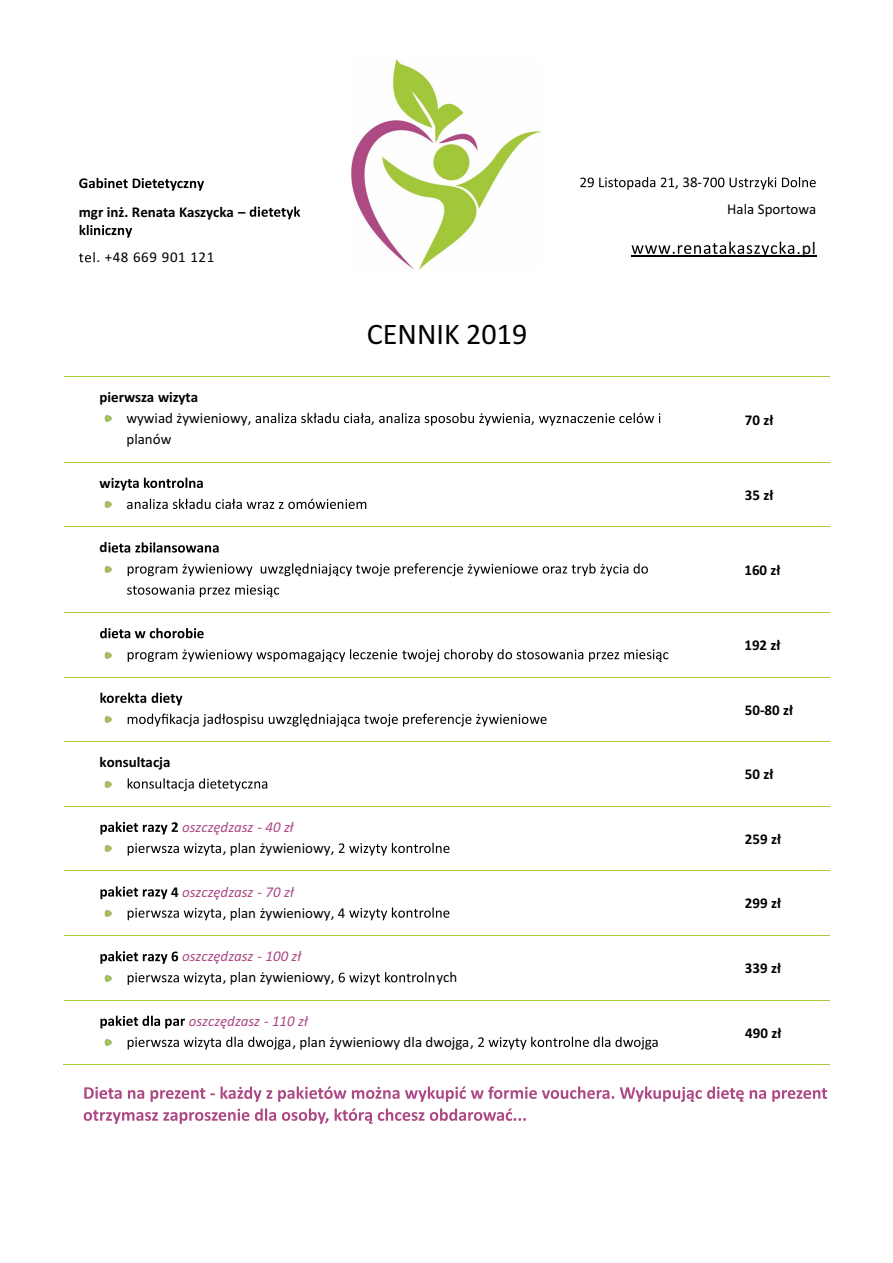
<style>
.page{position:relative;width:893px;height:1263px;background:#fff}
.page>*{position:absolute;margin:0;border:0;box-sizing:border-box;transform-origin:0 0}
.t1{font:30px "Calibri";color:#000}
.t2{font:18px "Calibri";color:#000}
.t3{font:15px/21.1px "Calibri";color:#000}
.t4{font:700 15px/28.7px "Calibri";color:#000}
.t5{font:italic 15px "Calibri";color:#ad4a85}
.t6{font:15px "Calibri";letter-spacing:.04em;color:#000}
.s1{font-weight:700}
.s2{font-style:italic;color:#ad4a85}
</style>
<div class="page">
<svg style="left:104px;top:415px;width:8px;height:7px"></svg>
<svg style="left:256px;top:413px;width:114px;height:10px"></svg>
<svg style="left:379px;top:413px;width:151px;height:13px"></svg>
<svg style="left:539px;top:413px;width:121px;height:13px"></svg>
<hr style="left:64px;top:376px;width:638px;height:1px;background:#a6cc3d">
<hr style="left:703px;top:376px;width:127px;height:1px;background:#a6cc3d">
<svg style="left:111px;top:478px;width:92px;height:12px"></svg>
<svg style="left:104px;top:501px;width:8px;height:7px"></svg>
<svg style="left:135px;top:499px;width:231px;height:10px"></svg>
<hr style="left:64px;top:462px;width:638px;height:1px;background:#a6cc3d">
<hr style="left:703px;top:462px;width:127px;height:1px;background:#a6cc3d">
<svg style="left:108px;top:542px;width:111px;height:11px"></svg>
<svg style="left:104px;top:566px;width:8px;height:7px"></svg>
<svg style="left:128px;top:563px;width:520px;height:13px"></svg>
<svg style="left:127px;top:585px;width:152px;height:12px"></svg>
<hr style="left:64px;top:526px;width:638px;height:1px;background:#a6cc3d">
<hr style="left:703px;top:526px;width:127px;height:1px;background:#a6cc3d">
<svg style="left:100px;top:628px;width:104px;height:10px"></svg>
<svg style="left:104px;top:652px;width:8px;height:7px"></svg>
<svg style="left:128px;top:649px;width:540px;height:13px"></svg>
<hr style="left:64px;top:612px;width:638px;height:1px;background:#a6cc3d">
<hr style="left:703px;top:612px;width:127px;height:1px;background:#a6cc3d">
<svg style="left:100px;top:693px;width:46px;height:10px"></svg>
<svg style="left:152px;top:693px;width:30px;height:12px"></svg>
<svg style="left:104px;top:716px;width:8px;height:7px"></svg>
<svg style="left:128px;top:714px;width:419px;height:12px"></svg>
<hr style="left:64px;top:677px;width:638px;height:1px;background:#a6cc3d">
<hr style="left:703px;top:677px;width:127px;height:1px;background:#a6cc3d">
<svg style="left:104px;top:781px;width:8px;height:7px"></svg>
<svg style="left:128px;top:778px;width:139px;height:13px"></svg>
<hr style="left:64px;top:741px;width:638px;height:1px;background:#a6cc3d">
<hr style="left:703px;top:741px;width:127px;height:1px;background:#a6cc3d">
<svg style="left:100px;top:822px;width:78px;height:12px"></svg>
<svg style="left:104px;top:845px;width:8px;height:7px"></svg>
<svg style="left:128px;top:843px;width:93px;height:12px"></svg>
<svg style="left:339px;top:843px;width:110px;height:12px"></svg>
<hr style="left:64px;top:806px;width:638px;height:1px;background:#a6cc3d">
<hr style="left:703px;top:806px;width:127px;height:1px;background:#a6cc3d">
<svg style="left:100px;top:886px;width:121px;height:34px"></svg>
<svg style="left:349px;top:907px;width:100px;height:13px"></svg>
<hr style="left:64px;top:870px;width:638px;height:1px;background:#a6cc3d">
<hr style="left:703px;top:870px;width:127px;height:1px;background:#a6cc3d">
<svg style="left:100px;top:951px;width:121px;height:34px"></svg>
<svg style="left:339px;top:972px;width:95px;height:13px"></svg>
<hr style="left:64px;top:935px;width:638px;height:1px;background:#a6cc3d">
<hr style="left:703px;top:935px;width:127px;height:1px;background:#a6cc3d">
<svg style="left:100px;top:1016px;width:85px;height:12px"></svg>
<svg style="left:104px;top:1039px;width:8px;height:7px"></svg>
<svg style="left:128px;top:1037px;width:162px;height:12px"></svg>
<svg style="left:478px;top:1037px;width:180px;height:12px"></svg>
<hr style="left:64px;top:1000px;width:638px;height:1px;background:#a6cc3d">
<hr style="left:703px;top:1000px;width:127px;height:1px;background:#a6cc3d">
<hr style="left:63px;top:1064px;width:639px;height:1px;background:#a6cc3d">
<hr style="left:702px;top:1064px;width:128px;height:1px;background:#a6cc3d">
<svg style="left:580px;top:177px;width:75px;height:13px"></svg>
<svg style="left:661px;top:178px;width:13px;height:9px"></svg>
<svg style="left:703px;top:177px;width:113px;height:13px"></svg>
<svg style="left:632px;top:241px;width:162px;height:15px"></svg>
<hr style="left:631px;top:256px;width:186px;height:1px;background:#000">
<svg style="left:89px;top:178px;width:115px;height:13px"></svg>
<svg style="left:250px;top:206px;width:50px;height:13px"></svg>
<svg style="left:80px;top:225px;width:52px;height:13px"></svg>
<svg style="left:79px;top:252px;width:16px;height:10px"></svg>
<img style="left:351px;top:60px;width:191px;height:209px">
<svg style="left:84px;top:1086px;width:743px;height:38px"></svg>
<p class="t4" style="left:79px;top:170px;width:168px">G<br>mgr inż. Renata Kaszycka –</p>
<p class="t6" style="left:96px;top:251px;width:120px">. +48 669 901 121</p>
<h1 class="t1" style="left:367px;top:321px;width:162px">CENNIK 2019</h1>
<p class="t4" style="left:100px;top:384px;width:100px">pierwsza wizyta</p>
<p class="t3" style="left:127px;top:409px;width:126px">wywiad żywieniowy,</p>
<p class="t3" style="left:371px;top:409px;width:5px">,</p>
<p class="t3" style="left:531px;top:409px;width:5px">,</p>
<p class="t3" style="left:127px;top:430px;width:47px">planów</p>
<p class="t4" style="left:100px;top:470px;width:13px">w</p>
<p class="t4" style="left:100px;top:534px;width:10px">d</p>
<p class="t3" style="left:127px;top:494px;width:9px">a</p>
<p class="t4" style="left:100px;top:749px;width:72px">konsultacja</p>
<p class="t5" style="left:182px;top:821px;width:113px">oszczędzasz - 40 zł</p>
<p class="t3" style="left:223px;top:839px;width:113px">, plan żywieniowy,</p>
<p class="t3" style="left:675px;top:173px;width:28px">, 38-</p>
<p class="t3" style="left:727px;top:200px;width:91px">Hala Sportowa</p>
<p class="t2" style="left:797px;top:240px;width:21px">.pl</p>
<p class="t4" style="left:745px;top:407px;width:30px">70 zł</p>
<p class="t4" style="left:745px;top:481px;width:30px">35 zł</p>
<p class="t4" style="left:744px;top:557px;width:38px">160 zł</p>
<p class="t4" style="left:744px;top:632px;width:38px">192 zł</p>
<p class="t4" style="left:745px;top:697px;width:50px">50-80 zł</p>
<p class="t4" style="left:745px;top:761px;width:30px">50 zł</p>
<p class="t4" style="left:745px;top:826px;width:38px">259 zł</p>
<p class="t3" style="left:223px;top:882px;width:124px;text-indent:-51px"><span class="s1">4</span> <span class="s2">oszczędzasz - 70 zł<br></span>, plan żywieniowy, 4</p>
<p class="t4" style="left:745px;top:890px;width:38px">299 zł</p>
<p class="t5" style="left:182px;top:950px;width:121px">oszczędzasz - 100 zł</p>
<p class="t3" style="left:223px;top:968px;width:113px">, plan żywieniowy,</p>
<p class="t3" style="left:436px;top:968px;width:23px">ych</p>
<p class="t4" style="left:745px;top:955px;width:38px">339 zł</p>
<p class="t5" style="left:189px;top:1014px;width:120px">oszczędzasz - 110 zł</p>
<p class="t3" style="left:292px;top:1032px;width:183px">, plan żywieniowy dla dwojga,</p>
<p class="t4" style="left:745px;top:1019px;width:38px">490 zł</p>
</div>
